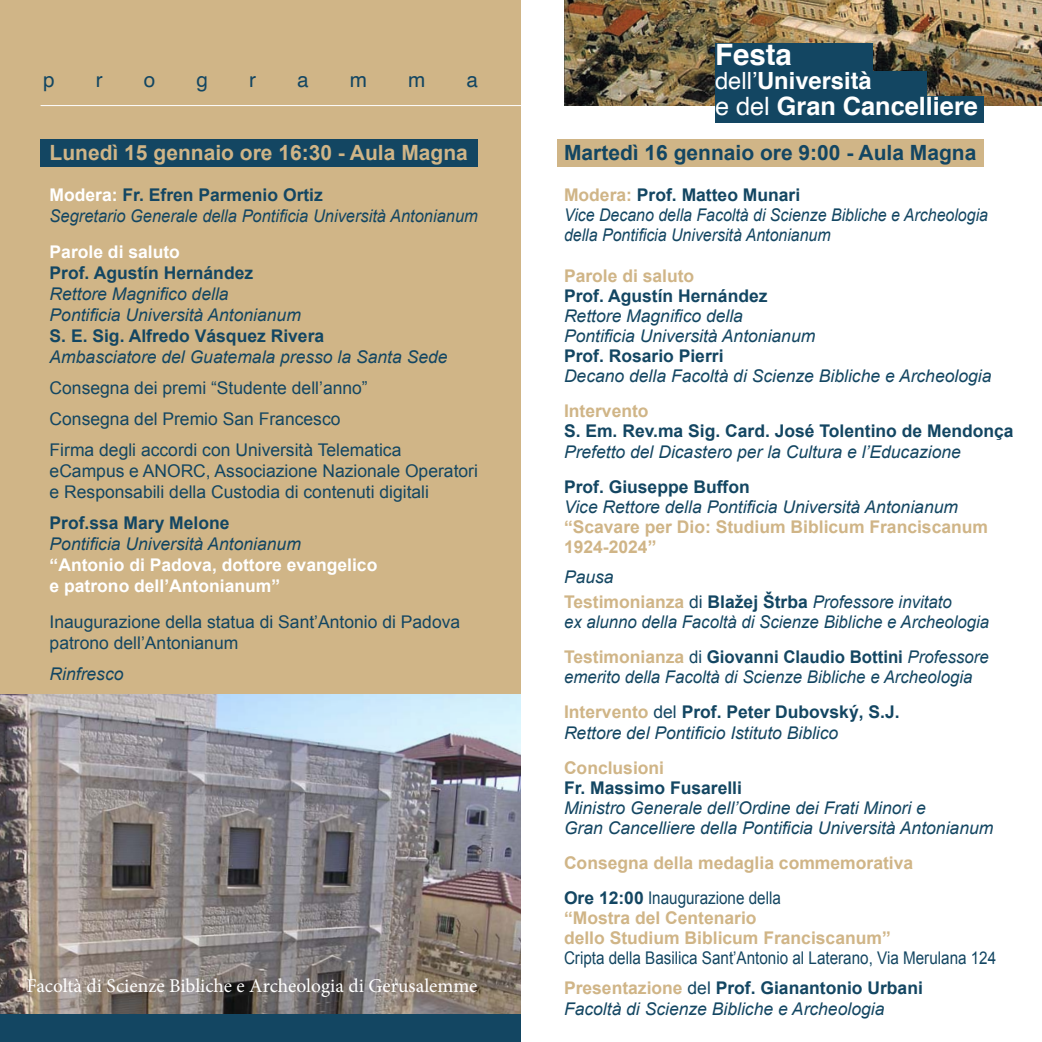
<style>
.page{position:relative;width:1042px;height:1042px;background:#fff}
.page>*{position:absolute;margin:0;border:0;box-sizing:border-box;transform-origin:0 0}
.t1{font:700 29.4px "Helvetica";color:#fff}
.t2{font:700 25.2px "Helvetica";color:#fff}
.t3{font:700 23.62px "Helvetica";color:#fff}
.t4{font:700 21px "Arial";color:#d0b587}
.t5{font:700 21px "Arial";color:#134662}
.t6{font:20.65px "Helvetica";color:#134662}
.t7{font:19.43px "Minion Pro";color:#fff}
.t8{font:italic 17.5px/20.1px "Arial";color:#134662}
.t9{font:17.5px/31px "Arial";color:#134662}
.t10{font:700 17.5px/20.1px "Arial";color:#d0b587}
.t11{font:700 17.5px "Arial";color:#134662}
.t12{font:italic 17.5px/35px "Arial";color:#134662;scale:.96 1}
.t13{font:italic 17.5px/20.1px "Arial";color:#134662;scale:.91 1}
.t14{font:17.5px/30.1px "Arial";color:#134662;scale:.87 1}
.t15{font:italic 17.5px/21px "Arial";color:#134662;scale:.94 1}
.t16{font:700 17.5px/21px "Arial";color:#fff}
.s1{font-weight:700;font-style:normal;color:#fff}
.s2{font-weight:700;font-style:normal}
.s3{font-weight:400}
.s4{font-weight:700;font-style:normal;color:#d0b587}
.s5{font-style:normal}
.s6{font-family:"Helvetica";font-weight:700;font-style:normal}
.s7{color:#134662}
.s8{font-weight:400;color:#134662}
.s9{font-weight:700;color:#d0b587}
.s10{font-weight:700}
</style>
<div class="page">
<div style="left:0;top:0;width:521px;height:1042px;background:#d0b587"></div>
<hr style="left:41px;top:105px;width:931px;height:1px;background:#fff">
<img style="left:0;top:694px;width:521px;height:320px">
<div style="left:41px;top:140px;width:437px;height:27px;background:#134662"></div>
<div style="left:557px;top:140px;width:426px;height:27px;background:#d0b587"></div>
<img style="left:564px;top:0;width:478px;height:105px">
<div style="left:715px;top:43px;width:158px;height:56px;background:#134662"></div>
<div style="left:715px;top:71px;width:211px;height:26px;background:#134662"></div>
<div style="left:715px;top:96px;width:268px;height:27px;background:#134662"></div>
<div style="left:0;top:1014px;width:521px;height:28px;background:#134662"></div>
<p class="t6" style="left:43px;top:64px;width:13px">p</p>
<p class="t6" style="left:96px;top:64px;width:8px">r</p>
<p class="t6" style="left:144px;top:64px;width:13px">o</p>
<p class="t6" style="left:196px;top:64px;width:13px">g</p>
<p class="t6" style="left:249px;top:64px;width:8px">r</p>
<p class="t6" style="left:297px;top:64px;width:13px">a</p>
<p class="t6" style="left:350px;top:64px;width:19px">m</p>
<p class="t6" style="left:408px;top:64px;width:19px">m</p>
<p class="t6" style="left:466px;top:64px;width:13px">a</p>
<p class="t4" style="left:50px;top:139px;width:420px">Lunedì 15 gennaio ore 16:30 - Aula Magna</p>
<p class="t15" style="left:50px;top:185px;width:457px"><span class="s1">Modera:</span> <span class="s2">Fr. Efren Parmenio Ortiz<br></span>Segretario Generale della Pontificia Università Antonianum</p>
<p class="t16" style="left:50px;top:242px;width:132px">Parole di saluto</p>
<p class="t11" style="left:50px;top:261px;width:205px">Prof. Agustín Hernández</p>
<p class="t8" style="left:50px;top:284px;width:253px;line-height:21px">Rettore Magnifico della<br>Pontificia Università Antonianum</p>
<p class="t11" style="left:50px;top:324px;width:276px">S. E. Sig. Alfredo Vásquez Rivera</p>
<p class="t8" style="left:50px;top:347px;width:399px">Ambasciatore del Guatemala presso la Santa Sede</p>
<p class="t9" style="left:50px;top:372px;width:353px">Consegna dei premi “Studente dell’anno”<br>Consegna del Premio San Francesco<br>Firma degli accordi con Università Telematica</p>
<p class="t9" style="left:50px;top:460px;width:430px;line-height:21px">eCampus e ANORC, Associazione Nazionale Operatori e Responsabili della Custodia di contenuti digitali</p>
<p class="t11" style="left:50px;top:511px;width:181px">Prof.ssa Mary Melone</p>
<p class="t8" style="left:50px;top:534px;width:253px">Pontificia Università Antonianum</p>
<p class="t16" style="left:50px;top:555px;width:329px">“Antonio di Padova, dottore evangelico e patrono dell’Antonianum”</p>
<p class="t9" style="left:50px;top:611px;width:412px;line-height:21px">Inaugurazione della statua di Sant’Antonio di Padova patrono dell’Antonianum</p>
<p class="t8" style="left:50px;top:664px;width:75px">Rinfresco</p>
<p class="t7" style="left:26px;top:972px;width:453px">Facoltà di Scienze Bibliche e Archeologia di Gerusalemme</p>
<h1 class="t1" style="left:715px;top:31px;width:78px">Festa</h1>
<h3 class="t3" style="left:715px;top:62px;width:158px"><span class="s3">dell’</span>Università</h3>
<h2 class="t2" style="left:715px;top:86px;width:264px"><span class="s3">e del</span> Gran Cancelliere</h2>
<p class="t5" style="left:564px;top:139px;width:414px">Martedì 16 gennaio ore 9:00 - Aula Magna</p>
<p class="t13" style="left:564px;top:185px;width:467px"><span class="s4">Modera:</span> <span class="s2">Prof. Matteo Munari<br></span>Vice Decano della Facoltà di Scienze Bibliche e Archeologia della Pontificia Università Antonianum</p>
<p class="t10" style="left:564px;top:266px;width:132px">Parole di saluto</p>
<p class="t11" style="left:564px;top:284px;width:205px">Prof. Agustín Hernández</p>
<p class="t8" style="left:564px;top:306px;width:253px">Rettore Magnifico della<br>Pontificia Università Antonianum</p>
<p class="t11" style="left:564px;top:344px;width:161px">Prof. Rosario Pierri</p>
<p class="t8" style="left:564px;top:366px;width:429px">Decano della Facoltà di Scienze Bibliche e Archeologia</p>
<p class="t10" style="left:564px;top:402px;width:86px">Intervento</p>
<p class="t11" style="left:564px;top:420px;width:451px">S. Em. Rev.ma Sig. Card. José Tolentino de Mendonça</p>
<p class="t8" style="left:564px;top:442px;width:398px">Prefetto del Dicastero per la Cultura e l’Educazione</p>
<p class="t11" style="left:564px;top:475px;width:187px">Prof. Giuseppe Buffon</p>
<p class="t8" style="left:564px;top:497px;width:395px">Vice Rettore della Pontificia Università Antonianum</p>
<p class="t10" style="left:564px;top:517px;width:426px">“Scavare per Dio: Studium Biblicum Franciscanum<br>1924-2024”</p>
<p class="t8" style="left:564px;top:564px;width:389px;line-height:25px">Pausa<br><span class="s4">Testimonianza</span> <span class="s5">di</span> <span class="s2">Blažej Štrba</span> Professore invitato</p>
<p class="t12" style="left:564px;top:605px;width:444px">ex alunno della Facoltà di Scienze Bibliche e Archeologia<br><span class="s4">Testimonianza</span> <span class="s5">di</span> <span class="s2">Giovanni Claudio Bottini</span> Professore</p>
<p class="t12" style="left:564px;top:660px;width:427px">emerito della Facoltà di Scienze Bibliche e Archeologia<br><span class="s4">Intervento</span> <span class="s5">del</span> <span class="s2">Prof. Peter Dubovsk</span><span class="s6">ý</span><span class="s2">, S.J.</span></p>
<p class="t8" style="left:564px;top:722px;width:276px">Rettore del Pontificio Istituto Biblico</p>
<p class="t10" style="left:564px;top:758px;width:102px">Conclusioni</p>
<p class="t11" style="left:564px;top:776px;width:179px">Fr. Massimo Fusarelli</p>
<p class="t8" style="left:564px;top:798px;width:431px">Ministro Generale dell’Ordine dei Frati Minori e<br>Gran Cancelliere della Pontificia Università Antonianum</p>
<p class="t10" style="left:564px;top:846px;width:351px;line-height:35px">Consegna della medaglia commemorativa<br><span class="s7">Ore 12:00</span> <span class="s8">Inaugurazione della</span></p>
<p class="t10" style="left:564px;top:908px;width:328px">“Mostra del Centenario<br>dello Studium Biblicum Franciscanum”</p>
<p class="t14" style="left:564px;top:943px;width:498px">Cripta della Basilica Sant’Antonio al Laterano, Via Merulana 124<br><span class="s9">Presentazione</span> del <span class="s10">Prof. Gianantonio Urbani</span></p>
<p class="t8" style="left:564px;top:998px;width:322px">Facoltà di Scienze Bibliche e Archeologia</p>
</div>
